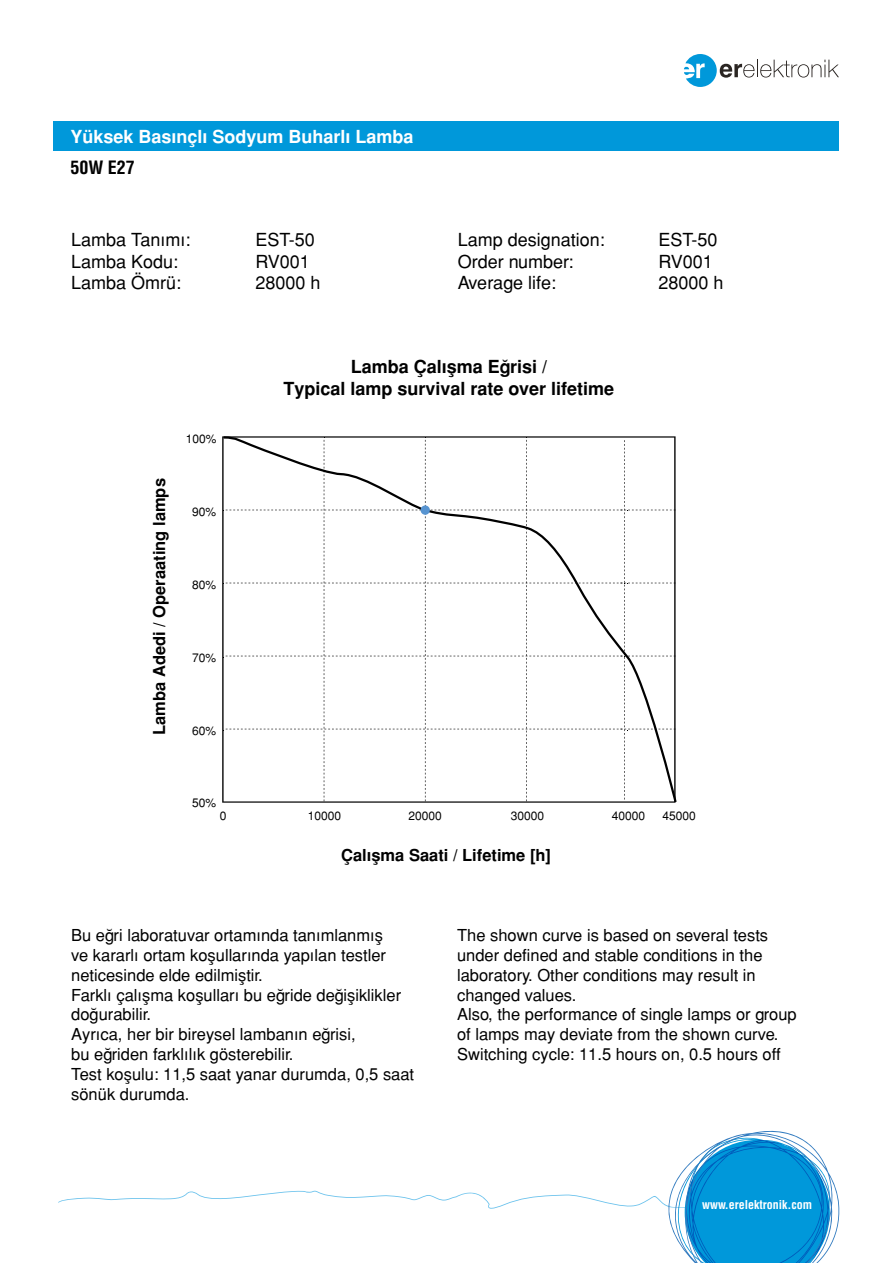
<style>
.page{position:relative;width:893px;height:1263px;background:#fff}
.page>*{position:absolute;margin:0;border:0;box-sizing:border-box;transform-origin:0 0}
.t1{font:18px/21.6px "Helvetica Normal Tr";color:#000}
.t2{font:700 18px/21.6px "Helvetica Tr";color:#000;text-align:center}
.t3{font:700 18px "Helvetica Tr";color:#fff}
.t4{font:18px "Helvetica Cond Bold Tr";color:#000}
.t5{font:16.5px/19.8px "Helvetica Normal Tr";color:#000}
.t6{font:700 16.5px "Helvetica Tr";color:#000}
.t7{font:12px "Helvetica Normal Tr";color:#000}
.t8{font:12px "Helvetica Cond Bold Tr";color:#fff}
</style>
<div class="page">
<svg style="left:58px;top:1130px;width:782px;height:133px"></svg>
<svg style="left:684px;top:54px;width:155px;height:33px"></svg>
<div style="left:54px;top:121px;width:393px;height:30px;background:#0098da"></div>
<div style="left:447px;top:121px;width:392px;height:30px;background:#0098da"></div>
<svg style="left:223px;top:437px;width:453px;height:364px"></svg>
<div style="left:421px;top:505px;width:9px;height:10px;background:#5794d1;border-radius:50%"></div>
<p class="t3" style="left:70px;top:125px;width:345px">Yüksek Basınçlı Sodyum Buharlı Lamba</p>
<p class="t4" style="left:70px;top:156px;width:66px">50W E27</p>
<p class="t1" style="left:256px;top:229px;width:67px">EST-50<br>RV001<br>28000 h</p>
<p class="t1" style="left:658px;top:229px;width:67px">EST-50<br>RV001<br>28000 h</p>
<p class="t1" style="left:71px;top:229px;width:121px">Lamba Tanımı:<br>Lamba Kodu:<br>Lamba Ömrü:</p>
<p class="t1" style="left:458px;top:229px;width:149px">Lamp designation:<br>Order number:<br>Average life:</p>
<p class="t6" style="left:149px;top:735px;width:258px;rotate:-90deg">Lamba Adedi / Operaating lamps</p>
<p class="t7" style="left:186px;top:431px;width:32px">100%</p>
<p class="t7" style="left:192px;top:504px;width:26px">90%</p>
<p class="t7" style="left:192px;top:577px;width:26px">80%</p>
<p class="t7" style="left:192px;top:650px;width:26px">70%</p>
<p class="t7" style="left:192px;top:723px;width:26px">60%</p>
<p class="t2" style="left:283px;top:356px;width:332px">Lamba Çalışma Eğrisi /<br>Typical lamp survival rate over lifetime</p>
<p class="t7" style="left:192px;top:795px;width:26px">50%</p>
<p class="t7" style="left:220px;top:809px;width:8px">0</p>
<p class="t7" style="left:308px;top:809px;width:35px">10000</p>
<p class="t7" style="left:409px;top:809px;width:35px">20000</p>
<p class="t7" style="left:511px;top:809px;width:35px">30000</p>
<p class="t7" style="left:612px;top:809px;width:35px">40000</p>
<p class="t7" style="left:662px;top:809px;width:35px">45000</p>
<p class="t6" style="left:341px;top:845px;width:211px">Çalışma Saati / Lifetime [h]</p>
<p class="t5" style="left:71px;top:925px;width:344px">Bu eğri laboratuvar ortamında tanımlanmış<br>ve kararlı ortam koşullarında yapılan testler neticesinde elde edilmiştir.<br>Farklı çalışma koşulları bu eğride değişiklikler doğurabilir.<br>Ayrıca, her bir bireysel lambanın eğrisi,<br>bu eğriden farklılık gösterebilir.<br>Test koşulu: 11,5 saat yanar durumda, 0,5 saat sönük durumda.</p>
<p class="t5" style="left:457px;top:925px;width:341px">The shown curve is based on several tests under defined and stable conditions in the laboratory. Other conditions may result in changed values.<br>Also, the performance of single lamps or group of lamps may deviate from the shown curve.<br>Switching cycle: 11.5 hours on, 0.5 hours off</p>
<p class="t8" style="left:702px;top:1197px;width:112px">www.erelektronik.com</p>
</div>
